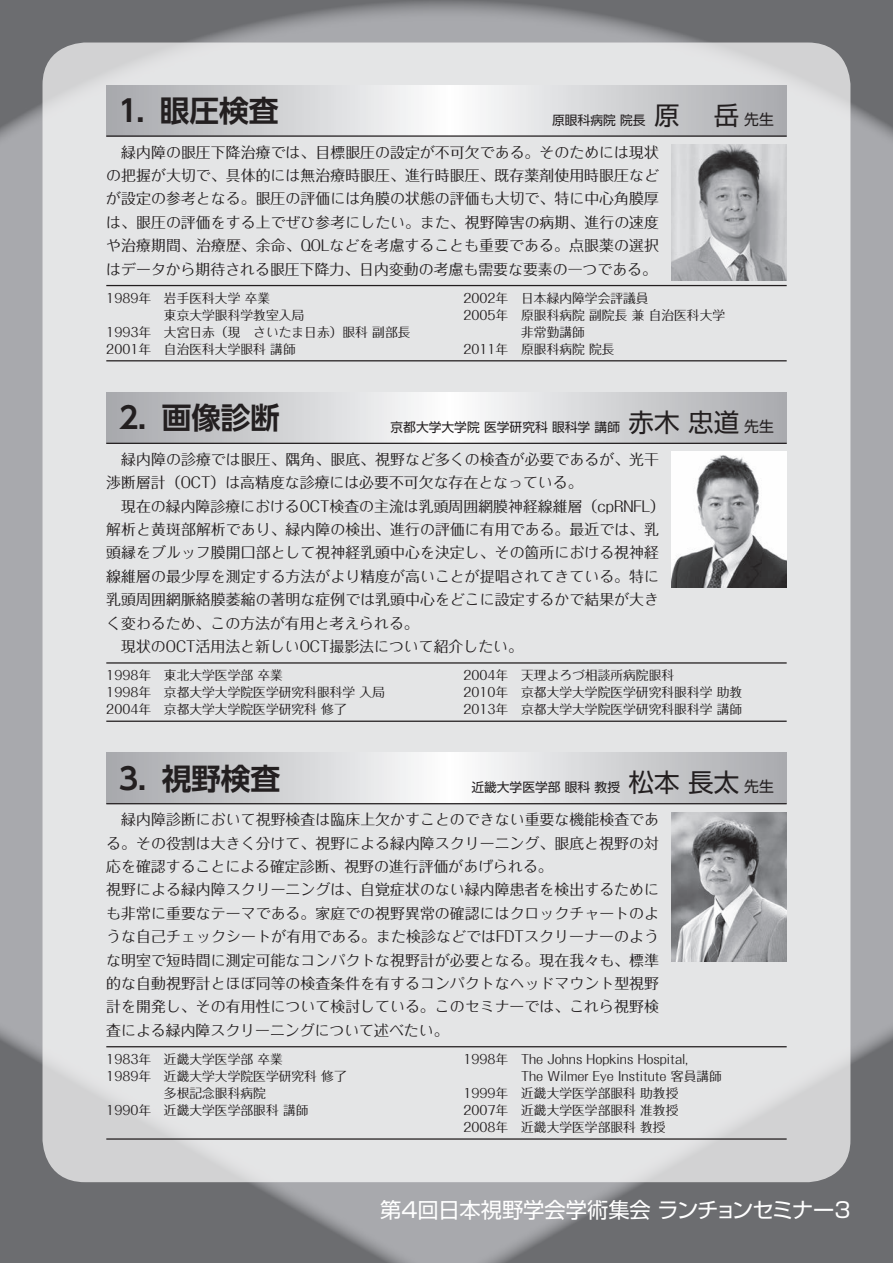
<style>
.page{position:relative;width:893px;height:1263px;background:#a8a9ad}
.page>*{position:absolute;margin:0;border:0;box-sizing:border-box;transform-origin:0 0}
.t1{font:700 29.7px "UD Shin Go Pro De";letter-spacing:-.01em;color:#231f20}
.t2{font:25.5px "Shin Go Pro";color:#231f20}
.t3{font:21.3px "Shin Go Pro";color:#fff}
.t4{font:14.85px/23.4px "Folk Pro";letter-spacing:.005em;color:#231f20}
.t5{font:14.85px "Shin Go Pro";color:#231f20}
.t6{font:12.75px/17px "Folk Pro";color:#231f20}
.t7{font:12.75px "Shin Go Pro";color:#231f20}
</style>
<div class="page">
<svg style="left:0;top:1012px;width:446px;height:251px;fill:#6c6d70"></svg>
<svg style="left:446px;top:1012px;width:447px;height:251px;fill:#6c6d70"></svg>
<svg style="left:0;top:0;width:893px;height:156px;fill:#6c6d70"></svg>
<div style="left:43px;top:43px;width:807px;height:1139px;background:#e4e5e6;border-radius:43px"></div>
<img style="left:672px;top:145px;width:115px;height:136px">
<svg style="left:106px;top:85px;width:681px;height:50px"></svg>
<hr style="left:106px;top:135px;width:681px;height:2px;background:#231f20">
<hr style="left:106px;top:285px;width:681px;height:1px;background:#231f20">
<hr style="left:106px;top:360px;width:681px;height:1px;background:#231f20">
<img style="left:672px;top:452px;width:115px;height:136px">
<svg style="left:106px;top:392px;width:681px;height:51px"></svg>
<hr style="left:106px;top:443px;width:681px;height:1px;background:#231f20">
<hr style="left:106px;top:662px;width:681px;height:2px;background:#231f20">
<hr style="left:106px;top:720px;width:681px;height:2px;background:#231f20">
<img style="left:672px;top:812px;width:115px;height:149px">
<svg style="left:106px;top:753px;width:681px;height:50px"></svg>
<hr style="left:106px;top:803px;width:681px;height:1px;background:#231f20">
<hr style="left:106px;top:1046px;width:681px;height:1px;background:#231f20">
<hr style="left:106px;top:1138px;width:681px;height:2px;background:#231f20">
<h1 class="t1" style="left:118px;top:86px;width:49px">1．</h1>
<h1 class="t1" style="left:160px;top:86px;width:120px">眼圧検査</h1>
<p class="t7" style="left:552px;top:109px;width:95px">原眼科病院院長</p>
<h2 class="t2" style="left:654px;top:94px;width:87px">原　岳</h2>
<p class="t5" style="left:744px;top:107px;width:31px">先生</p>
<p class="t4" style="left:106px;top:138px;width:554px;text-align:justify">　緑内障の眼圧下降治療では、目標眼圧の設定が不可欠である。そのためには現状の把握が大切で、具体的には無治療時眼圧、進行時眼圧、既存薬剤使用時眼圧などが設定の参考となる。眼圧の評価には角膜の状態の評価も大切で、特に中心角膜厚は、眼圧の評価をする上でぜひ参考にしたい。また、視野障害の病期、進行の速度や治療期間、治療歴、余命、QOLなどを考慮することも重要である。点眼薬の選択はデータから期待される眼圧下降力、日内変動の考慮も需要な要素の一つである。</p>
<p class="t6" style="left:106px;top:287px;width:46px">1989年</p>
<p class="t6" style="left:164px;top:287px;width:108px">岩手医科大学卒業</p>
<p class="t6" style="left:463px;top:287px;width:46px">2002年</p>
<p class="t6" style="left:521px;top:287px;width:129px">日本緑内障学会評議員</p>
<p class="t6" style="left:106px;top:321px;width:46px">1993年</p>
<p class="t6" style="left:106px;top:338px;width:46px">2001年</p>
<p class="t6" style="left:164px;top:304px;width:248px">東京大学眼科学教室入局<br>大宮日赤（現　さいたま日赤）眼科副部長</p>
<p class="t6" style="left:164px;top:338px;width:133px">自治医科大学眼科講師</p>
<p class="t6" style="left:463px;top:304px;width:46px">2005年</p>
<p class="t6" style="left:463px;top:338px;width:46px">2011年</p>
<p class="t6" style="left:521px;top:304px;width:206px">原眼科病院副院長兼自治医科大学</p>
<p class="t6" style="left:521px;top:321px;width:95px">非常勤講師<br>原眼科病院院長</p>
<h1 class="t1" style="left:119px;top:394px;width:50px">2．</h1>
<h1 class="t1" style="left:162px;top:394px;width:120px">画像診断</h1>
<p class="t7" style="left:391px;top:416px;width:231px">京都大学大学院医学研究科眼科学講師</p>
<h2 class="t2" style="left:629px;top:401px;width:112px">赤木忠道</h2>
<p class="t5" style="left:744px;top:414px;width:31px">先生</p>
<p class="t4" style="left:106px;top:445px;width:560px">　緑内障の診療では眼圧、隅角、眼底、視野など多くの検査が必要であるが、光干渉断層計（OCT）は高精度な診療には必要不可欠な存在となっている。<br>　現在の緑内障診療におけるOCT検査の主流は乳頭周囲網膜神経線維層（cpRNFL(解析と黄斑部解析であり、緑内障の検出、進行の評価に有用である。最近では、乳頭縁をブルッフ膜開口部として視神経乳頭中心を決定し、その箇所における視神経線維層の最少厚を測定する方法がより精度が高いことが提唱されてきている。特に乳頭周囲網脈絡膜萎縮の著明な症例では乳頭中心をどこに設定するかで結果が大きく変わるため、この方法が有用と考えられる。<br>　現状のOCT活用法と新しいOCT撮影法について紹介したい。</p>
<p class="t6" style="left:106px;top:665px;width:46px">1998年</p>
<p class="t6" style="left:164px;top:665px;width:121px">東北大学医学部卒業</p>
<p class="t6" style="left:463px;top:665px;width:46px">2004年</p>
<p class="t6" style="left:521px;top:665px;width:155px">天理よろづ相談所病院眼科</p>
<p class="t6" style="left:106px;top:682px;width:46px">1998年</p>
<p class="t6" style="left:164px;top:682px;width:223px">京都大学大学院医学研究科眼科学入局</p>
<p class="t6" style="left:463px;top:682px;width:46px">2010年</p>
<p class="t6" style="left:521px;top:682px;width:223px">京都大学大学院医学研究科眼科学助教</p>
<p class="t6" style="left:106px;top:699px;width:46px">2004年</p>
<p class="t6" style="left:164px;top:699px;width:184px">京都大学大学院医学研究科修了</p>
<p class="t6" style="left:463px;top:699px;width:46px">2013年</p>
<p class="t6" style="left:521px;top:699px;width:223px">京都大学大学院医学研究科眼科学講師</p>
<h1 class="t1" style="left:119px;top:754px;width:50px">3．</h1>
<h1 class="t1" style="left:162px;top:754px;width:120px">視野検査</h1>
<p class="t7" style="left:471px;top:777px;width:150px">近畿大学医学部眼科教授</p>
<h2 class="t2" style="left:629px;top:761px;width:112px">松本長太</h2>
<p class="t5" style="left:744px;top:774px;width:31px">先生</p>
<p class="t4" style="left:106px;top:806px;width:554px">　緑内障診断において視野検査は臨床上欠かすことのできない重要な機能検査である。その役割は大きく分けて、視野による緑内障スクリーニング、眼底と視野の対応を確認することによる確定診断、視野の進行評価があげられる。<br>視野による緑内障スクリーニングは、自覚症状のない緑内障患者を検出するためにも非常に重要なテーマである。家庭での視野異常の確認にはクロックチャートのような自己チェックシートが有用である。また検診などではFDTスクリーナーのような明室で短時間に測定可能なコンパクトな視野計が必要となる。現在我々も、標準的な自動視野計とほぼ同等の検査条件を有するコンパクトなヘッドマウント型視野計を開発し、その有用性について検討している。このセミナーでは、これら視野検査による緑内障スクリーニングについて述べたい。</p>
<p class="t6" style="left:106px;top:1048px;width:46px">1983年</p>
<p class="t6" style="left:164px;top:1048px;width:121px">近畿大学医学部卒業</p>
<p class="t6" style="left:463px;top:1048px;width:46px">1998年</p>
<p class="t6" style="left:521px;top:1048px;width:168px">The Johns Hopkins Hospital,</p>
<p class="t6" style="left:106px;top:1065px;width:46px">1989年</p>
<p class="t6" style="left:106px;top:1099px;width:46px">1990年</p>
<p class="t6" style="left:164px;top:1065px;width:184px">近畿大学大学院医学研究科修了</p>
<p class="t6" style="left:164px;top:1082px;width:146px">多根記念眼科病院<br>近畿大学医学部眼科講師</p>
<p class="t6" style="left:463px;top:1082px;width:46px">1999年</p>
<p class="t6" style="left:463px;top:1099px;width:46px">2007年</p>
<p class="t6" style="left:521px;top:1065px;width:202px">The Wilmer Eye Institute 客員講師近畿大学医学部眼科助教授</p>
<p class="t6" style="left:521px;top:1099px;width:159px">近畿大学医学部眼科准教授</p>
<p class="t6" style="left:463px;top:1116px;width:46px">2008年</p>
<p class="t6" style="left:521px;top:1116px;width:146px">近畿大学医学部眼科教授</p>
<h3 class="t3" style="left:380px;top:1192px;width:472px">第4回日本視野学会学術集会ランチョンセミナー3</h3>
</div>
